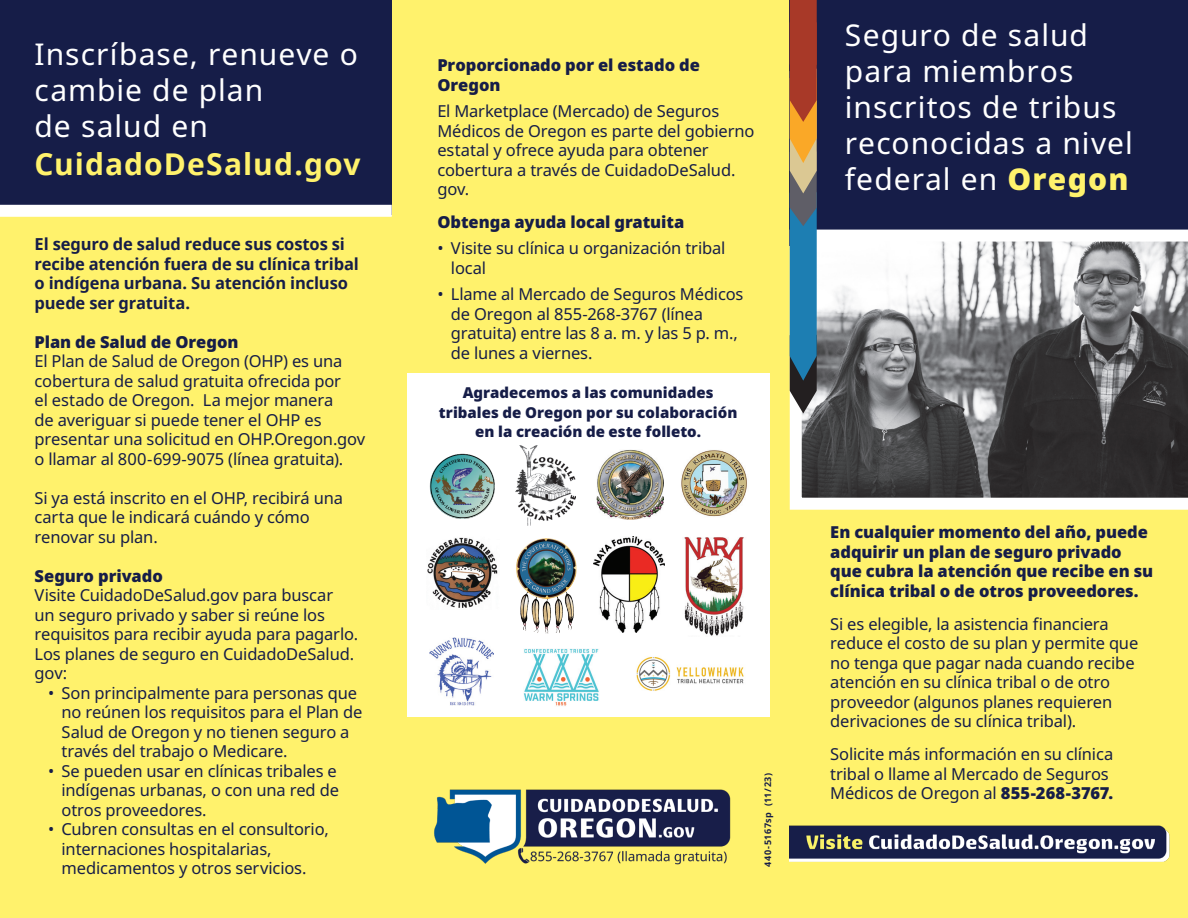
<style>
.page{position:relative;width:1188px;height:918px;background:#fff}
.page>*{position:absolute;margin:0;border:0;box-sizing:border-box;transform-origin:0 0}
.headline{font:30px/36px "Noto Sans";letter-spacing:.035em;color:#fff}
.Body_no_bullets{font:16.5px/19.5px "Noto Sans";letter-spacing:-.01em;color:#161d48}
.Answer_bullets{font:16.5px/19.5px "Noto Sans";letter-spacing:-.01em;color:#161d48}
.Answer_bullets-2{font:900 16.5px/19.5px "Noto Sans";letter-spacing:-.005em;color:#161d48}
.Body_no_bullets-2{font:700 16.5px/19.5px "Noto Sans";letter-spacing:-.01em;color:#161d48}
.Body_no_bullets-3{font:900 16.5px "Noto Sans";letter-spacing:-.005em;color:#161d48}
.Answer_bullets-3{font:900 15px/19.5px "Noto Sans";color:#161d48;text-align:center}
.body_bullets{font:700 9px "Noto Sans";letter-spacing:.065em;color:#161d48}
.s1{font-weight:700;color:#fff26c}
.s2{font-weight:900;color:#fff26c}
.s3{font-weight:900}
</style>
<div class="page">
<div style="left:390px;top:0;width:798px;height:918px;background:#fff26c"></div>
<div style="left:0;top:208px;width:392px;height:710px;background:#fff26c"></div>
<div style="left:790px;top:0;width:398px;height:245px;background:#161d48"></div>
<div style="left:0;top:0;width:392px;height:215px;background:#161d48"></div>
<div style="left:0;top:205px;width:392px;height:12px;background:#fff"></div>
<svg style="left:790px;top:230px;width:398px;height:280px;background:#828283"></svg>
<svg style="left:790px;top:0;width:27px;height:413px;background:#716d6c"></svg>
<div style="left:407px;top:373px;width:363px;height:344px;background:#fff"></div>
<img style="left:429px;top:453px;width:66px;height:66px">
<img style="left:681px;top:450px;width:66px;height:67px">
<img style="left:427px;top:537px;width:71px;height:71px">
<img style="left:523px;top:649px;width:76px;height:57px">
<img style="left:597px;top:450px;width:67px;height:70px">
<img style="left:516px;top:538px;width:30px;height:41px">
<img style="left:430px;top:638px;width:63px;height:68px">
<img style="left:684px;top:537px;width:60px;height:99px">
<img style="left:593px;top:536px;width:71px;height:97px">
<img style="left:516px;top:446px;width:59px;height:80px">
<img style="left:636px;top:657px;width:108px;height:34px">
<img style="left:789px;top:825px;width:381px;height:37px">
<img style="left:434px;top:789px;width:297px;height:76px">
<p class="headline" style="left:35px;top:37px;width:327px;line-height:36.5px">Inscríbase, renueve o cambie de plan<br>de salud en<br><span class="s1">CuidadoDeSalud.gov</span></p>
<p class="Body_no_bullets-2" style="left:35px;top:234px;width:326px">El seguro de salud reduce sus costos si recibe atención fuera de su clínica tribal o indígena urbana. Su atención incluso puede ser gratuita.</p>
<p class="Body_no_bullets-3" style="left:35px;top:332px;width:206px">Plan de Salud de Oregon</p>
<p class="Body_no_bullets" style="left:35px;top:352px;width:332px">El Plan de Salud de Oregon (OHP) es una cobertura de salud gratuita ofrecida por<br>el estado de Oregon. La mejor manera<br>de averiguar si puede tener el OHP es presentar una solicitud en OHP.Oregon.gov o llamar al 800-699-9075 (línea gratuita).</p>
<p class="Body_no_bullets" style="left:35px;top:488px;width:310px">Si ya está inscrito en el OHP, recibirá una carta que le indicará cuándo y cómo renovar su plan.</p>
<p class="Body_no_bullets-3" style="left:35px;top:566px;width:130px">Seguro privado</p>
<p class="Body_no_bullets" style="left:35px;top:586px;width:325px">Visite CuidadoDeSalud.gov para buscar<br>un seguro privado y saber si reúne los requisitos para recibir ayuda para pagarlo.<br>Los planes de seguro en CuidadoDeSalud. gov:</p>
<p class="Body_no_bullets" style="left:62px;top:683px;width:302px;text-indent:-14px">• Son principalmente para personas que no reúnen los requisitos para el Plan de Salud de Oregon y no tienen seguro a través del trabajo o Medicare.</p>
<p class="Body_no_bullets" style="left:62px;top:761px;width:279px;text-indent:-14px">• Se pueden usar en clínicas tribales e indígenas urbanas, o con una red de otros proveedores.</p>
<p class="Body_no_bullets" style="left:62px;top:820px;width:269px;text-indent:-14px">• Cubren consultas en el consultorio, internaciones hospitalarias, medicamentos y otros servicios.</p>
<p class="Answer_bullets-2" style="left:437px;top:56px;width:264px">Proporcionado por el estado de<br>Oregon</p>
<p class="Answer_bullets" style="left:437px;top:102px;width:319px">El Marketplace (Mercado) de Seguros<br>Médicos de Oregon es parte del gobierno estatal y ofrece ayuda para obtener cobertura a través de CuidadoDeSalud. gov.</p>
<p class="Answer_bullets-2" style="left:437px;top:213px;width:249px">Obtenga ayuda local gratuita</p>
<p class="Body_no_bullets" style="left:451px;top:239px;width:276px;text-indent:-14px">• Visite su clínica u organización tribal local</p>
<p class="Body_no_bullets" style="left:451px;top:285px;width:294px;text-indent:-14px">• Llame al Mercado de Seguros Médicos de Oregon al 855-268-3767 (línea gratuita) entre las 8 a. m. y las 5 p. m., de lunes a viernes.</p>
<p class="Answer_bullets-3" style="left:439px;top:383px;width:300px">Agradecemos a las comunidades tribales de Oregon por su colaboración en la creación de este folleto.</p>
<p class="body_bullets" style="left:762px;top:867px;width:96px;rotate:-90deg">440-5167sp (11/23)</p>
<p class="headline" style="left:845px;top:18px;width:289px">Seguro de salud para miembros inscritos de tribus reconocidas a nivel federal en <span class="s2">Oregon</span></p>
<p class="Answer_bullets-2" style="left:830px;top:523px;width:324px">En cualquier momento del año, puede adquirir un plan de seguro privado que cubra la atención que recibe en su clínica tribal o de otros proveedores.</p>
<p class="Answer_bullets" style="left:830px;top:614px;width:310px">Si es elegible, la asistencia financiera reduce el costo de su plan y permite que no tenga que pagar nada cuando recibe atención en su clínica tribal o de otro proveedor (algunos planes requieren derivaciones de su clínica tribal).</p>
<p class="Answer_bullets" style="left:830px;top:745px;width:285px">Solicite más información en su clínica tribal o llame al Mercado de Seguros<br>Médicos de Oregon al <span class="s3">855-268-3767.</span></p>
</div>
